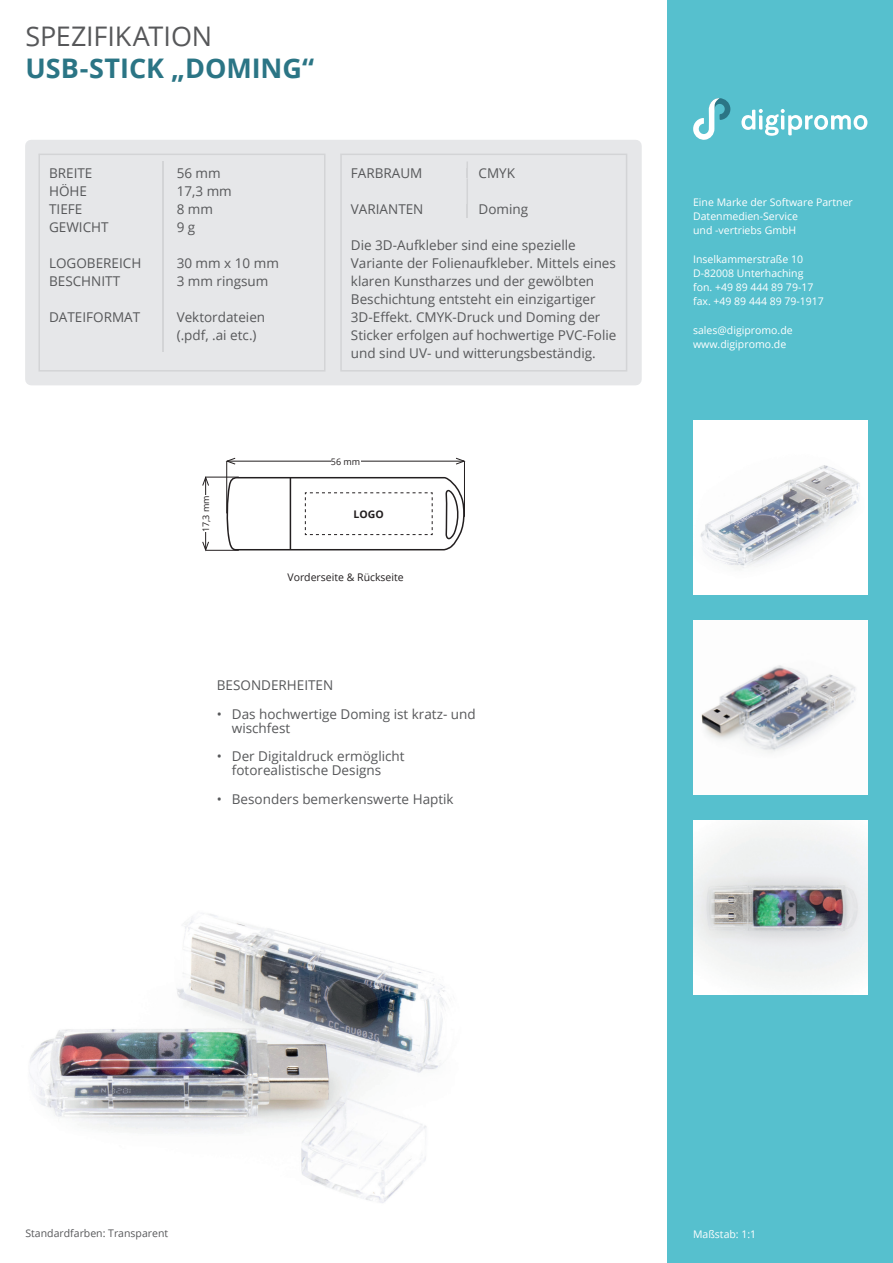
<style>
.page{position:relative;width:893px;height:1263px;background:#fff}
.page>*{position:absolute;margin:0;border:0;box-sizing:border-box;transform-origin:0 0}
.t1{font:700 27px "Open Sans";color:#2b7585}
.t2{font:27px "Open Sans";letter-spacing:-.005em;color:#57585a}
.t3{font:13.5px/18px "Open Sans";color:#57585a}
.t4{font:13.5px "Open Sans";color:#535355}
.t5{font:10.5px/14.2px "Open Sans";color:#fff}
.t6{font:10.5px "Open Sans";color:#57585a}
.t7{font:10.5px "Open Sans";color:#231f20}
.t8{font:700 10.5px "Open Sans";color:#231f20}
.t9{font:9px "Open Sans";color:#231f20}
</style>
<div class="page">
<div style="left:668px;top:0;width:225px;height:1263px;background:#56c0ce"></div>
<div style="left:31px;top:146px;width:605px;height:233px;background:#e6e7e9"></div>
<div style="left:25px;top:140px;width:617px;height:245px;border:12px solid #e6e7e9"></div>
<svg style="left:340px;top:154px;width:287px;height:218px"></svg>
<svg style="left:38px;top:154px;width:287px;height:218px"></svg>
<hr style="left:163px;top:161px;width:1px;height:191px;background:#d3d4d6">
<hr style="left:466px;top:178px;width:2px;height:26px;background:#d3d4d6">
<svg style="left:466px;top:161px;width:2px;height:17px"></svg>
<svg style="left:466px;top:204px;width:2px;height:14px"></svg>
<img style="left:29px;top:913px;width:418px;height:290px">
<svg style="left:741px;top:109px;width:126px;height:27px"></svg>
<svg style="left:693px;top:98px;width:38px;height:42px"></svg>
<hr style="left:226px;top:461px;width:1px;height:52px;background:#231f20">
<hr style="left:464px;top:461px;width:1px;height:56px;background:#231f20">
<hr style="left:227px;top:461px;width:237px;height:1px;background:#231f20">
<svg style="left:226px;top:458px;width:10px;height:7px"></svg>
<svg style="left:456px;top:458px;width:9px;height:7px"></svg>
<hr style="left:205px;top:477px;width:1px;height:73px;background:#231f20">
<svg style="left:202px;top:541px;width:7px;height:10px"></svg>
<svg style="left:202px;top:476px;width:7px;height:10px"></svg>
<hr style="left:206px;top:477px;width:33px;height:1px;background:#231f20">
<hr style="left:206px;top:550px;width:33px;height:1px;background:#231f20">
<div style="left:331px;top:458px;width:29px;height:7px;background:#fff"></div>
<div style="left:202px;top:495px;width:7px;height:37px;background:#fff"></div>
<svg style="left:226px;top:477px;width:239px;height:73px"></svg>
<img style="left:693px;top:820px;width:174px;height:174px">
<img style="left:693px;top:620px;width:174px;height:175px">
<img style="left:693px;top:420px;width:174px;height:175px">
<h1 class="t2" style="left:26px;top:18px;width:188px">SPEZIFIKATION</h1>
<h1 class="t1" style="left:26px;top:49px;width:290px">USB-STICK „DOMING“</h1>
<p class="t3" style="left:49px;top:164px;width:45px">BREITE</p>
<p class="t3" style="left:177px;top:164px;width:46px">56 mm</p>
<p class="t3" style="left:49px;top:182px;width:39px">HÖHE</p>
<p class="t3" style="left:177px;top:182px;width:57px">17,3 mm</p>
<p class="t3" style="left:49px;top:200px;width:35px">TIEFE</p>
<p class="t3" style="left:177px;top:200px;width:38px">8 mm</p>
<p class="t3" style="left:49px;top:218px;width:61px">GEWICHT</p>
<p class="t3" style="left:177px;top:218px;width:20px">9 g</p>
<p class="t3" style="left:49px;top:254px;width:94px">LOGOBEREICH</p>
<p class="t3" style="left:177px;top:254px;width:104px">30 mm x 10 mm</p>
<p class="t3" style="left:49px;top:272px;width:73px">BESCHNITT</p>
<p class="t3" style="left:177px;top:272px;width:93px">3 mm ringsum</p>
<p class="t3" style="left:49px;top:308px;width:93px">DATEIFORMAT</p>
<p class="t3" style="left:177px;top:308px;width:90px">Vektordateien (.pdf, .ai etc.)</p>
<p class="t4" style="left:351px;top:164px;width:73px">FARBRAUM</p>
<p class="t4" style="left:478px;top:164px;width:38px">CMYK</p>
<p class="t4" style="left:351px;top:200px;width:74px">VARIANTEN</p>
<p class="t4" style="left:478px;top:200px;width:51px">Doming</p>
<p class="t3" style="left:351px;top:236px;width:267px">Die 3D-Aufkleber sind eine spezielle Variante der Folienaufkleber. Mittels eines klaren Kunstharzes und der gewölbten Beschichtung entsteht ein einzigartiger 3D-Effekt. CMYK-Druck und Doming der Sticker erfolgen auf hochwertige PVC-Folie und sind UV- und witterungsbeständig.</p>
<p class="t9" style="left:200px;top:532px;width:38px;rotate:-90deg">17,3 mm</p>
<p class="t9" style="left:331px;top:455px;width:31px">56 mm</p>
<p class="t8" style="left:354px;top:506px;width:32px">LOGO</p>
<p class="t7" style="left:287px;top:570px;width:118px">Vorderseite &amp; Rückseite</p>
<p class="t3" style="left:217px;top:676px;width:118px">BESONDERHEITEN</p>
<p class="t3" style="left:232px;top:706px;width:245px;line-height:14.2px;text-indent:-15px">• Das hochwertige Doming ist kratz- und wischfest</p>
<p class="t3" style="left:232px;top:749px;width:174px;line-height:14.2px;text-indent:-15px">• Der Digitaldruck ermöglicht fotorealistische Designs</p>
<p class="t3" style="left:217px;top:789px;width:238px">• Besonders bemerkenswerte Haptik</p>
<p class="t5" style="left:693px;top:195px;width:161px">Eine Marke der Software Partner<br>Datenmedien-Service<br>und -vertriebs GmbH</p>
<p class="t5" style="left:693px;top:252px;width:132px">Inselkammerstraße 10<br>D-82008 Unterhaching fon. +49 89 444 89 79-17 fax. +49 89 444 89 79-1917</p>
<p class="t5" style="left:693px;top:322px;width:101px">sales@digipromo.de www.digipromo.de</p>
<p class="t6" style="left:26px;top:1226px;width:144px">Standardfarben: Transparent</p>
<p class="t5" style="left:693px;top:1226px;width:65px">Maßstab: 1:1</p>
</div>
